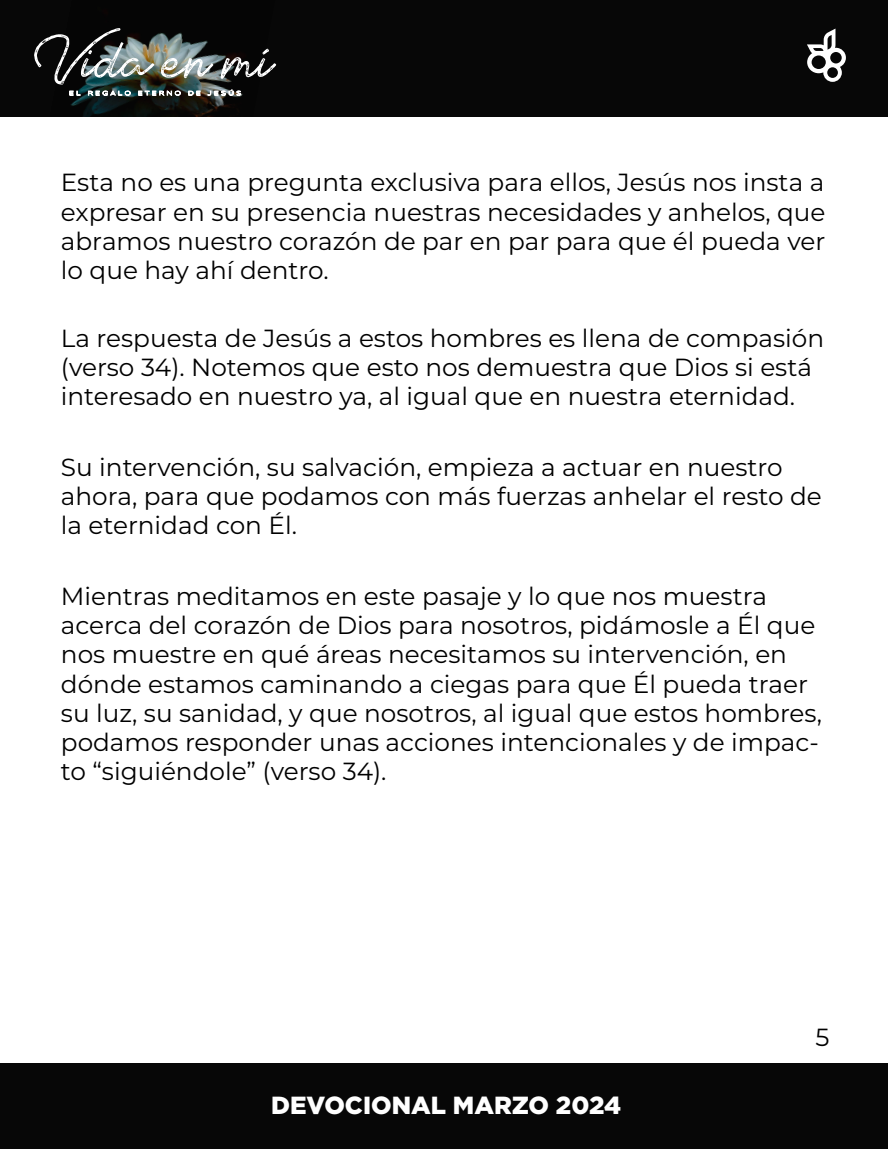
<style>
.page{position:relative;width:888px;height:1149px;background:#070707}
.page>*{position:absolute;margin:0;border:0;box-sizing:border-box;transform-origin:0 0}
.t1{font:72.67px "Aurellia";color:#fff}
.t2{font:24.75px/29.2px "Montserrat";color:#000}
.t3{font:900 24.75px "Gotham Pro";color:#fff}
</style>
<div class="page">
<img style="left:69px;top:33px;width:174px;height:84px">
<div style="left:0;top:117px;width:888px;height:945px;background:#fff"></div>
<svg style="left:69px;top:91px;width:12px;height:5px"></svg>
<svg style="left:88px;top:91px;width:43px;height:5px"></svg>
<svg style="left:138px;top:91px;width:43px;height:5px"></svg>
<svg style="left:188px;top:91px;width:12px;height:5px"></svg>
<svg style="left:207px;top:89px;width:34px;height:7px"></svg>
<svg style="left:807px;top:29px;width:39px;height:53px"></svg>
<h1 class="t1" style="left:34px;top:17px;width:237px">Vida en mí</h1>
<p class="t2" style="left:61px;top:167px;width:766px;text-align:justify">Esta no es una pregunta exclusiva para ellos, Jesús nos insta a expresar en su presencia nuestras necesidades y anhelos, que abramos nuestro corazón de par en par para que él pueda ver lo que hay ahí dentro.</p>
<p class="t2" style="left:61px;top:323px;width:764px">La respuesta de Jesús a estos hombres es llena de compasión (verso 34). Notemos que esto nos demuestra que Dios si está interesado en nuestro ya, al igual que en nuestra eternidad.</p>
<p class="t2" style="left:61px;top:451px;width:762px">Su intervención, su salvación, empieza a actuar en nuestro ahora, para que podamos con más fuerzas anhelar el resto de la eternidad con Él.</p>
<p class="t2" style="left:61px;top:580px;width:762px">Mientras meditamos en este pasaje y lo que nos muestra acerca del corazón de Dios para nosotros, pidámosle a Él que nos muestre en qué áreas necesitamos su intervención, en dónde estamos caminando a ciegas para que Él pueda traer su luz, su sanidad, y que nosotros, al igual que estos hombres, podamos responder unas acciones intencionales y de impac&shy;to “siguiéndole” (verso 34).</p>
<p class="t3" style="left:271px;top:1090px;width:351px">DEVOCIONAL MARZO 2024</p>
<p class="t2" style="left:815px;top:1021px;width:16px">5</p>
</div>
